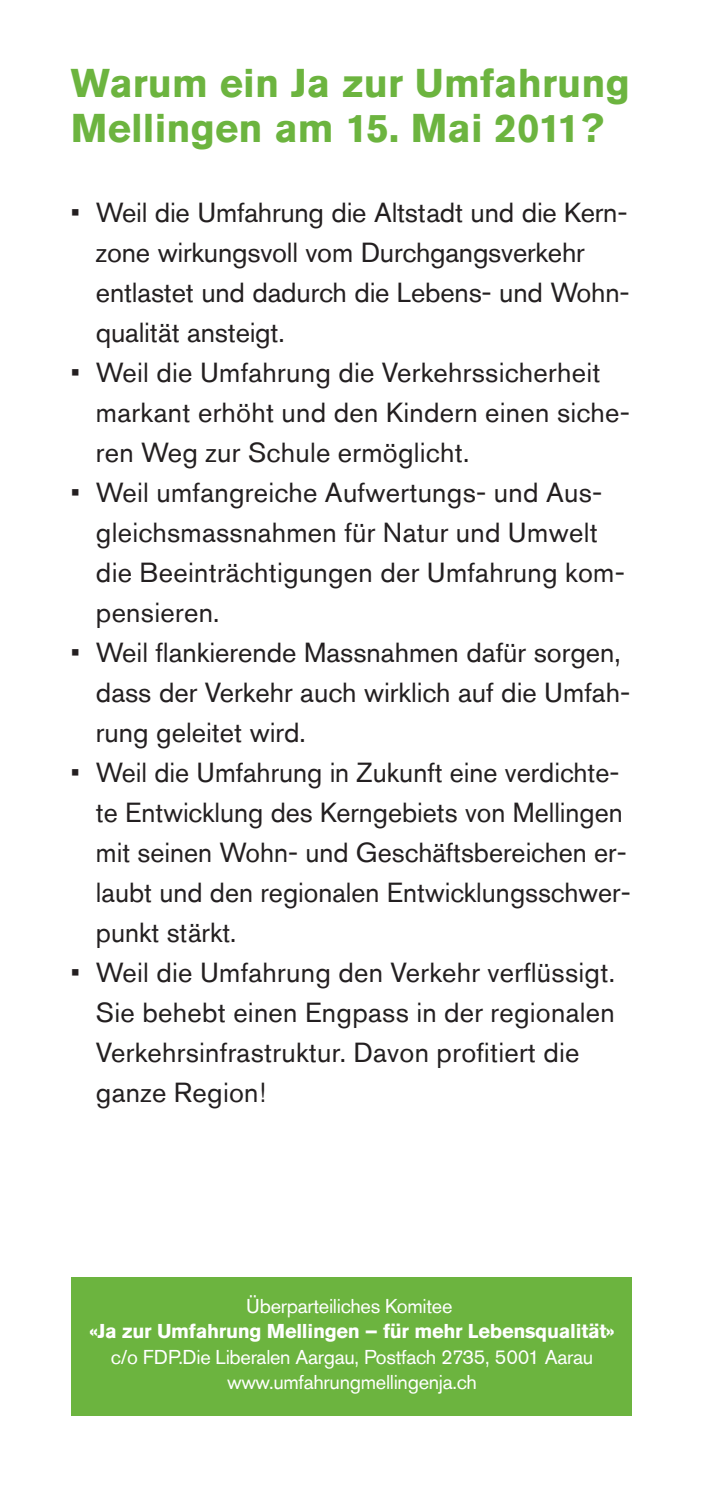
<style>
.page{position:relative;width:702px;height:1489px;background:#fff}
.page>*{position:absolute;margin:0;border:0;box-sizing:border-box;transform-origin:0 0}
.t1{font:700 40px/45px "Akzidenz Grotesk Std";letter-spacing:.005em;color:#6cb43f}
.t2{font:27.5px/40px "Akzidenz Grotesk Std";color:#231f20}
.t3{font:20px/25px "Akzidenz Grotesk Std";letter-spacing:-.015em;color:#fff;text-align:center}
.t4{font:700 20px "Akzidenz Grotesk Std";letter-spacing:-.015em;color:#fff}
</style>
<div class="page">
<div style="left:71px;top:1277px;width:560px;height:138px;background:#6cb43f"></div>
<h1 class="t1" style="left:71px;top:60px;width:560px">Warum ein Ja zur Umfahrung<br>Mellingen am 15. Mai 2011?</h1>
<p class="t2" style="left:96px;top:192px;width:535px;text-indent:-25px">• Weil die Umfahrung die Altstadt und die Kern&shy;zone wirkungsvoll vom Durchgangsverkehr entlastet und dadurch die Lebens- und Wohn&shy;qualität ansteigt.</p>
<p class="t2" style="left:96px;top:352px;width:535px;text-indent:-25px">• Weil die Umfahrung die Verkehrssicherheit markant erhöht und den Kindern einen siche&shy;ren Weg zur Schule ermöglicht.</p>
<p class="t2" style="left:96px;top:472px;width:530px;text-indent:-25px">• Weil umfangreiche Aufwertungs- und Aus&shy;gleichsmassnahmen für Natur und Umwelt die Beeinträchtigungen der Umfahrung kom&shy;pensieren.</p>
<p class="t2" style="left:96px;top:632px;width:535px;text-indent:-25px">• Weil flankierende Massnahmen dafür sorgen, dass der Verkehr auch wirklich auf die Umfah&shy;rung geleitet wird.</p>
<p class="t2" style="left:96px;top:752px;width:536px;text-indent:-25px">• Weil die Umfahrung in Zukunft eine verdichte&shy;te Entwicklung des Kerngebiets von Mellingen mit seinen Wohn- und Geschäftsbereichen er&shy;laubt und den regionalen Entwicklungsschwer&shy;punkt stärkt.</p>
<p class="t2" style="left:96px;top:952px;width:520px;text-indent:-25px">• Weil die Umfahrung den Verkehr verflüssigt.<br>Sie behebt einen Engpass in der regionalen Verkehrsinfrastruktur. Davon profitiert die ganze Region!</p>
<p class="t3" style="left:246px;top:1293px;width:208px">Überparteiliches Komitee</p>
<p class="t4" style="left:89px;top:1319px;width:526px">«Ja zur Umfahrung Mellingen – für mehr Lebensqualität»</p>
<p class="t3" style="left:111px;top:1343px;width:484px">c/o FDP.Die Liberalen Aargau, Postfach 2735, 5001 Aarau www.umfahrungmellingenja.ch</p>
</div>
